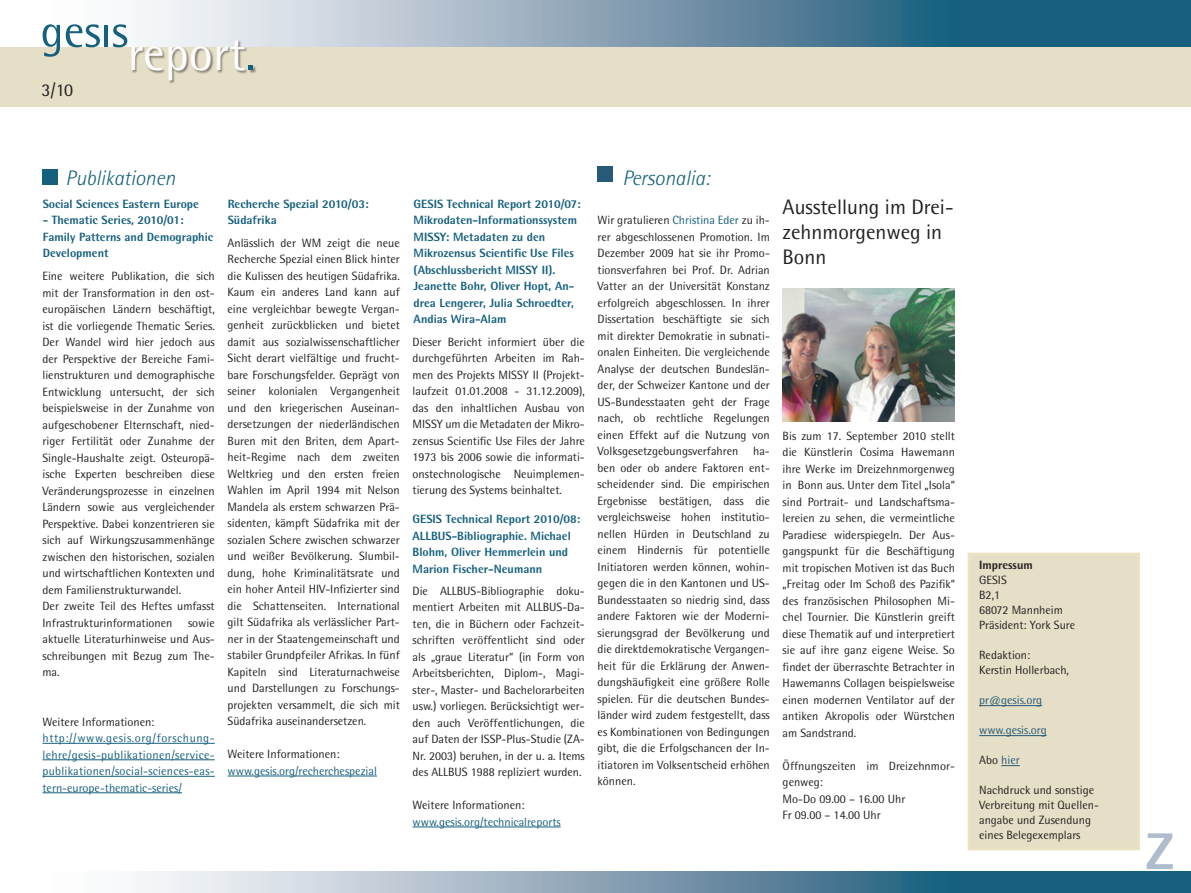
<style>
.page{position:relative;width:1191px;height:893px;background:#fff}
.page>*{position:absolute;margin:0;border:0;box-sizing:border-box;transform-origin:0 0}
.t1{font:700 75px "Rotis Semi Sans";color:#aebccb}
.t2{font:48.3px "Rotis Semi Sans";color:#fff}
.t3{font:21px/25.2px "Rotis Semi Sans";color:#231f20}
.t4{font:italic 300 21px "Rotis Semi Sans";color:#15607d}
.t5{font:18px "Rotis Semi Sans";color:#231f20}
.t6{font:12px/16.5px "Rotis Semi Sans";color:#231f20;text-align:justify}
.t7{font:800 12px/16.5px "Rotis Semi Sans";color:#15607d}
.t8{font:12px/16.5px "Rotis Semi Sans";color:#15607d;text-align:justify}
.t9{font:12px "Rotis Semi Sans";color:#265a77}
.t10{font:800 12px "Rotis Semi Sans";color:#231f20}
.s1{color:#15607d}
.s2{color:#231f20}
</style>
<div class="page">
<div style="left:0;top:47px;width:1191px;height:59px;background:#e6dfc7"></div>
<svg style="left:42px;top:0;width:1149px;height:47px;background:#7d9fb2"></svg>
<svg style="left:43px;top:24px;width:17px;height:33px"></svg>
<svg style="left:66px;top:24px;width:34px;height:23px"></svg>
<hr style="left:105px;top:25px;width:3px;height:22px;background:#15607d">
<svg style="left:113px;top:24px;width:14px;height:23px"></svg>
<div style="left:131px;top:39px;width:126px;height:45px;background:#231f20;opacity:.5"></div>
<svg style="left:248px;top:65px;width:5px;height:5px"></svg>
<svg style="left:136px;top:871px;width:1055px;height:22px;background:#789baf"></svg>
<div style="left:597px;top:167px;width:16px;height:15px;background:#265a77"></div>
<img style="left:782px;top:288px;width:173px;height:133px">
<div style="left:969px;top:554px;width:169px;height:295px;background:#e6dfc7"></div>
<hr style="left:979px;top:705px;width:63px;height:1px;background:#265a77">
<hr style="left:979px;top:735px;width:67px;height:1px;background:#265a77">
<svg style="left:1001px;top:765px;width:18px;height:1px"></svg>
<div style="left:967px;top:553px;width:173px;height:297px;border:3px solid #eae2c3"></div>
<div style="left:43px;top:169px;width:15px;height:16px;background:#15607d"></div>
<hr style="left:227px;top:776px;width:150px;height:1px;background:#15607d">
<hr style="left:412px;top:827px;width:149px;height:1px;background:#15607d">
<hr style="left:43px;top:743px;width:172px;height:1px;background:#15607d">
<hr style="left:43px;top:759px;width:172px;height:1px;background:#15607d">
<hr style="left:43px;top:776px;width:172px;height:1px;background:#15607d">
<hr style="left:43px;top:792px;width:139px;height:1px;background:#15607d">
<h3 class="t5" style="left:41px;top:80px;width:33px">3/10</h3>
<h2 class="t2" style="left:128px;top:25px;width:129px">report.</h2>
<h3 class="t4" style="left:66px;top:165px;width:111px">Publikationen</h3>
<p class="t7" style="left:43px;top:195px;width:158px">Social Sciences Eastern Europe</p>
<p class="t7" style="left:43px;top:211px;width:172px">- Thematic Series, 2010/01:<br>Family Patterns and Demographic<br>Development</p>
<p class="t6" style="left:43px;top:268px;width:174px;text-align:left">Eine weitere Publikation, die sich mit der Transformation in den ost&shy;europäischen Ländern beschäftigt, ist die vorliegende Thematic Series.<br>Der Wandel wird hier jedoch aus der Perspektive der Bereiche Fami&shy;lienstrukturen und demographische Entwicklung untersucht, der sich beispielsweise in der Zunahme von aufgeschobener Elternschaft, nied&shy;riger Fertilität oder Zunahme der Single-Haushalte zeigt. Osteuropä&shy;ische Experten beschreiben diese Veränderungsprozesse in einzelnen Ländern sowie aus vergleichender Perspektive. Dabei konzentrieren sie sich auf Wirkungszusammenhänge zwischen den historischen, sozialen und wirtschaftlichen Kontexten und dem Familienstrukturwandel.<br>Der zweite Teil des Heftes umfasst Infrastrukturinformationen</p>
<p class="t6" style="left:43px;top:614px;width:174px;text-indent:145px">sowie aktuelle Literaturhinweise und Aus&shy;schreibungen mit Bezug zum The&shy;ma.</p>
<p class="t6" style="left:43px;top:713px;width:113px">Weitere Informationen:</p>
<p class="t8" style="left:43px;top:730px;width:174px">http://www.gesis.org/forschung&shy;lehre/gesis-publikationen/service&shy;publikationen/social-sciences-eas&shy;tern-europe-thematic-series/</p>
<p class="t7" style="left:228px;top:195px;width:142px">Recherche Spezial 2010/03:<br>Südafrika</p>
<p class="t6" style="left:227px;top:234px;width:174px">Anlässlich der WM zeigt die neue Recherche Spezial einen Blick hinter die Kulissen des heutigen Südafrika.<br>Kaum ein anderes Land kann auf eine vergleichbar bewegte Vergan&shy;genheit zurückblicken und bietet damit aus sozialwissenschaftlicher Sicht derart vielfältige und frucht&shy;bare Forschungsfelder. Geprägt von seiner kolonialen Vergangenheit und den kriegerischen Auseinan&shy;dersetzungen der niederländischen Buren mit den Briten, dem Apart&shy;heit-Regime nach dem zweiten Weltkrieg und den ersten freien Wahlen im April 1994 mit Nelson Mandela als erstem schwarzen Prä&shy;sidenten, kämpft Südafrika mit der sozialen Schere zwischen schwarzer und weißer Bevölkerung. Slumbil&shy;dung, hohe Kriminalitätsrate und ein hoher Anteil HIV-Infizierter sind die Schattenseiten. International gilt Südafrika als verlässlicher Part&shy;ner in der Staatengemeinschaft und stabiler Grundpfeiler Afrikas. In fünf Kapiteln sind Literaturnachweise und Darstellungen zu Forschungs&shy;projekten versammelt, die sich mit Südafrika auseinandersetzen.</p>
<p class="t6" style="left:227px;top:746px;width:113px">Weitere Informationen:</p>
<p class="t8" style="left:227px;top:762px;width:151px">www.gesis.org/recherchespezial</p>
<p class="t7" style="left:414px;top:195px;width:169px">GESIS Technical Report 2010/07:<br>Mikrodaten-Informationssystem<br>MISSY: Metadaten zu den<br>Mikrozensus Scientific Use Files (Abschlussbericht MISSY II).<br>Jeanette Bohr, Oliver Hopt, An&shy;drea Lengerer, Julia Schroedter,<br>Andias Wira-Alam</p>
<p class="t6" style="left:412px;top:333px;width:174px">Dieser Bericht informiert über die durchgeführten Arbeiten im Rah&shy;men des Projekts MISSY II (Projekt&shy;laufzeit 01.01.2008 - 31.12.2009), das den inhaltlichen Ausbau von MISSY um die Metadaten der Mikro&shy;zensus Scientific Use Files der Jahre 1973 bis 2006 sowie die informati&shy;onstechnologische Neuimplemen&shy;tierung des Systems beinhaltet.</p>
<p class="t7" style="left:412px;top:511px;width:169px">GESIS Technical Report 2010/08:<br>ALLBUS-Bibliographie. Michael<br>Blohm, Oliver Hemmerlein und<br>Marion Fischer-Neumann</p>
<p class="t6" style="left:412px;top:582px;width:174px">Die ALLBUS-Bibliographie doku&shy;mentiert Arbeiten mit ALLBUS-Da&shy;ten, die in Büchern oder Fachzeit&shy;schriften veröffentlicht sind oder als „graue Literatur“ (in Form von Arbeitsberichten, Diplom-, Magi&shy;ster-, Master- und Bachelorarbeiten usw.) vorliegen. Berücksichtigt wer&shy;den auch Veröffentlichungen, die auf Daten der ISSP-Plus-Studie (ZA-Nr. 2003) beruhen, in der u. a. Items des ALLBUS 1988 repliziert wurden.</p>
<p class="t6" style="left:412px;top:797px;width:113px">Weitere Informationen:</p>
<p class="t8" style="left:412px;top:813px;width:150px">www.gesis.org/technicalreports</p>
<h3 class="t4" style="left:622px;top:165px;width:89px">Personalia:</h3>
<p class="t6" style="left:597px;top:212px;width:174px">Wir gratulieren <span class="s1">Christina Eder</span> zu ih&shy;rer abgeschlossenen Promotion. Im Dezember 2009 hat sie ihr Promo&shy;tionsverfahren bei Prof. Dr. Adrian Vatter an der Universität Konstanz erfolgreich abgeschlossen. In ihrer Dissertation beschäftigte sie sich mit direkter Demokratie in subnati&shy;onalen Einheiten. Die vergleichende Analyse der deutschen Bundeslän&shy;der, der Schweizer Kantone und der US-Bundesstaaten geht der Frage nach, ob rechtliche Regelungen einen Effekt auf die Nutzung von Volksgesetzgebungsverfahren ha&shy;ben oder ob andere Faktoren ent&shy;scheidender sind. Die empirischen Ergebnisse bestätigen, dass die vergleichsweise hohen institutio&shy;nellen Hürden in Deutschland zu einem Hindernis für potentielle Initiatoren werden können, wohin&shy;gegen die in den Kantonen und US-Bundesstaaten so niedrig sind, dass andere Faktoren wie der Moderni&shy;sierungsgrad der Bevölkerung und die direktdemokratische Vergangen&shy;heit für die Erklärung der Anwen&shy;dungshäufigkeit eine größere Rolle spielen. Für die deutschen Bundes&shy;länder wird zudem festgestellt, dass es Kombinationen von Bedingungen gibt, die die Erfolgschancen der In&shy;itiatoren im Volksentscheid erhöhen können.</p>
<h3 class="t3" style="left:782px;top:194px;width:172px">Ausstellung im Drei&shy;zehnmorgenweg in<br>Bonn</h3>
<p class="t6" style="left:782px;top:427px;width:174px">Bis zum 17. September 2010 stellt die Künstlerin Cosima Hawemann ihre Werke im Dreizehnmorgenweg in Bonn aus. Unter dem Titel „Isola“ sind Portrait- und Landschaftsma&shy;lereien zu sehen, die vermeintliche Paradiese widerspiegeln. Der Aus&shy;gangspunkt für die Beschäftigung mit tropischen Motiven ist das Buch „Freitag oder Im Schoß des Pazifik“ des französischen Philosophen Mi&shy;chel Tournier. Die Künstlerin greift diese Thematik auf und interpretiert sie auf ihre ganz eigene Weise. So findet der überraschte Betrachter in Hawemanns Collagen beispielsweise einen modernen Ventilator auf der antiken Akropolis oder Würstchen am Sandstrand.</p>
<p class="t6" style="left:782px;top:757px;width:174px;text-align:left">Öffnungszeiten im Dreizehnmor&shy;genweg:<br>Mo-Do 09.00 – 16.00 Uhr<br>Fr 09.00 – 14.00 Uhr</p>
<p class="t10" style="left:979px;top:558px;width:55px">Impressum</p>
<p class="t6" style="left:979px;top:573px;width:97px;line-height:15px;text-align:left">GESIS<br>B2,1<br>68072 Mannheim<br>Präsident: York Sure</p>
<p class="t6" style="left:979px;top:648px;width:91px;line-height:15px">Redaktion:<br>Kerstin Hollerbach,</p>
<p class="t9" style="left:979px;top:693px;width:65px">pr@gesis.org</p>
<p class="t9" style="left:979px;top:723px;width:69px">www.gesis.org</p>
<p class="t9" style="left:979px;top:753px;width:42px"><span class="s2">Abo</span> hier</p>
<p class="t6" style="left:979px;top:783px;width:121px;line-height:15px;text-align:left">Nachdruck und sonstige<br>Verbreitung mit Quellen&shy;angabe und Zusendung eines Belegexemplars</p>
<h1 class="t1" style="left:1145px;top:798px;width:31px">z</h1>
</div>
